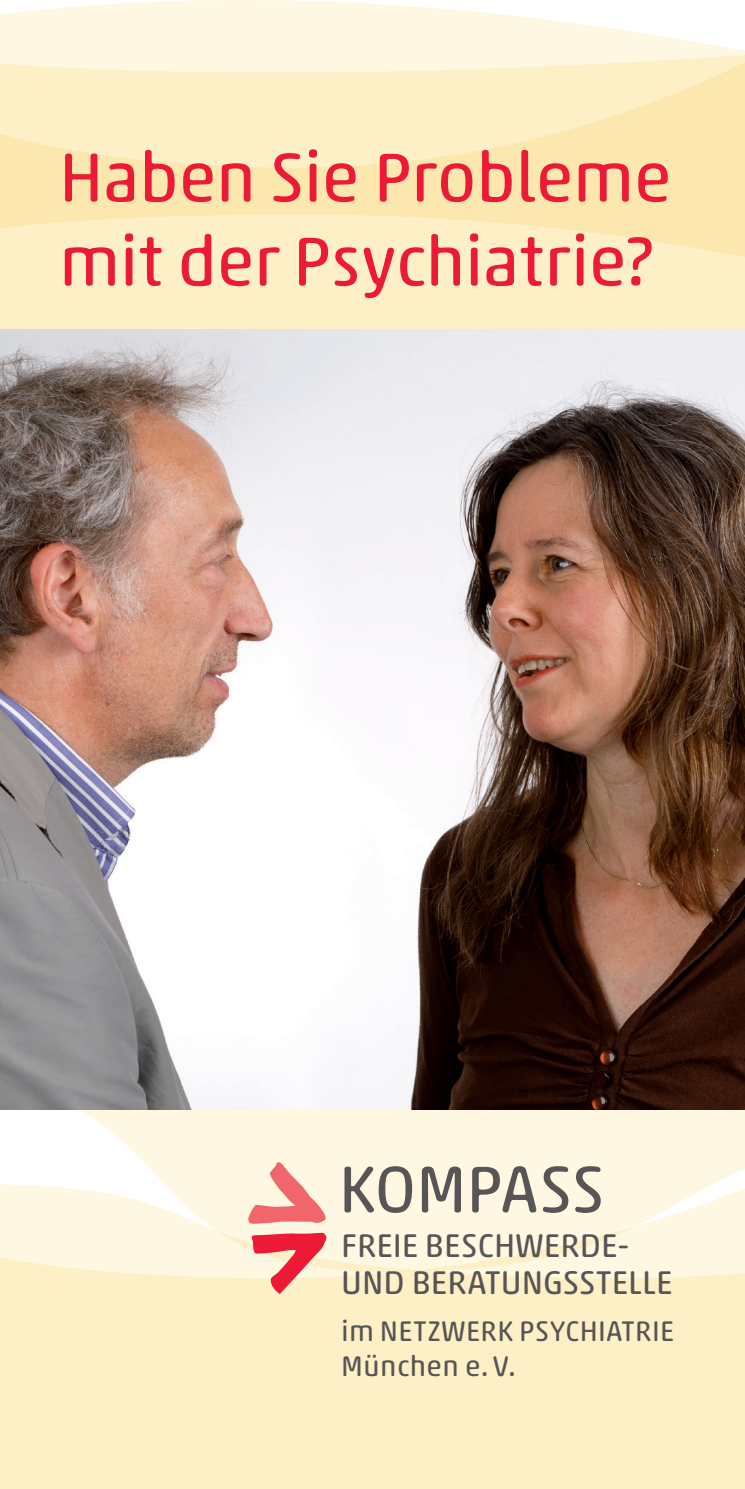
<style>
.page{position:relative;width:745px;height:1489px;background:#fff}
.page>*{position:absolute;margin:0;border:0;box-sizing:border-box;transform-origin:0 0}
.t1{font:70px/84px "Akko Rounded Pro";letter-spacing:-.005em;color:#ed1a35}
.t2{font:66.75px "Akko Rounded Pro";letter-spacing:-.01em;color:#575555}
.t3{font:33.25px/37px "Akko Rounded Pro";color:#575555}
.t4{font:28.75px/34.5px "Akko Rounded Pro";letter-spacing:.015em;color:#575555}
</style>
<div class="page">
<svg style="left:0;top:0;width:578px;height:24px;fill:#fef7e1"></svg>
<svg style="left:0;top:24px;width:744px;height:306px;background:#fceec3"></svg>
<svg style="left:0;top:1109px;width:744px;height:379px;background:#fdf2d2"></svg>
<svg style="left:248px;top:1161px;width:81px;height:63px;background:#f8bbb0"></svg>
<svg style="left:250px;top:1232px;width:77px;height:62px;background:#f6948e"></svg>
<img style="left:0;top:330px;width:744px;height:779px">
<p class="t1" style="left:59px;top:135px;width:614px">Haben Sie Probleme mit der Psychiatrie?</p>
<p class="t2" style="left:338px;top:1148px;width:267px">KOMPASS</p>
<p class="t3" style="left:341px;top:1226px;width:332px">FREIE BESCHWERDE-<br>UND BERATUNGSSTELLE</p>
<p class="t4" style="left:341px;top:1313px;width:334px">im NETZWERK PSYCHIATRIE<br>München e. V.</p>
</div>
